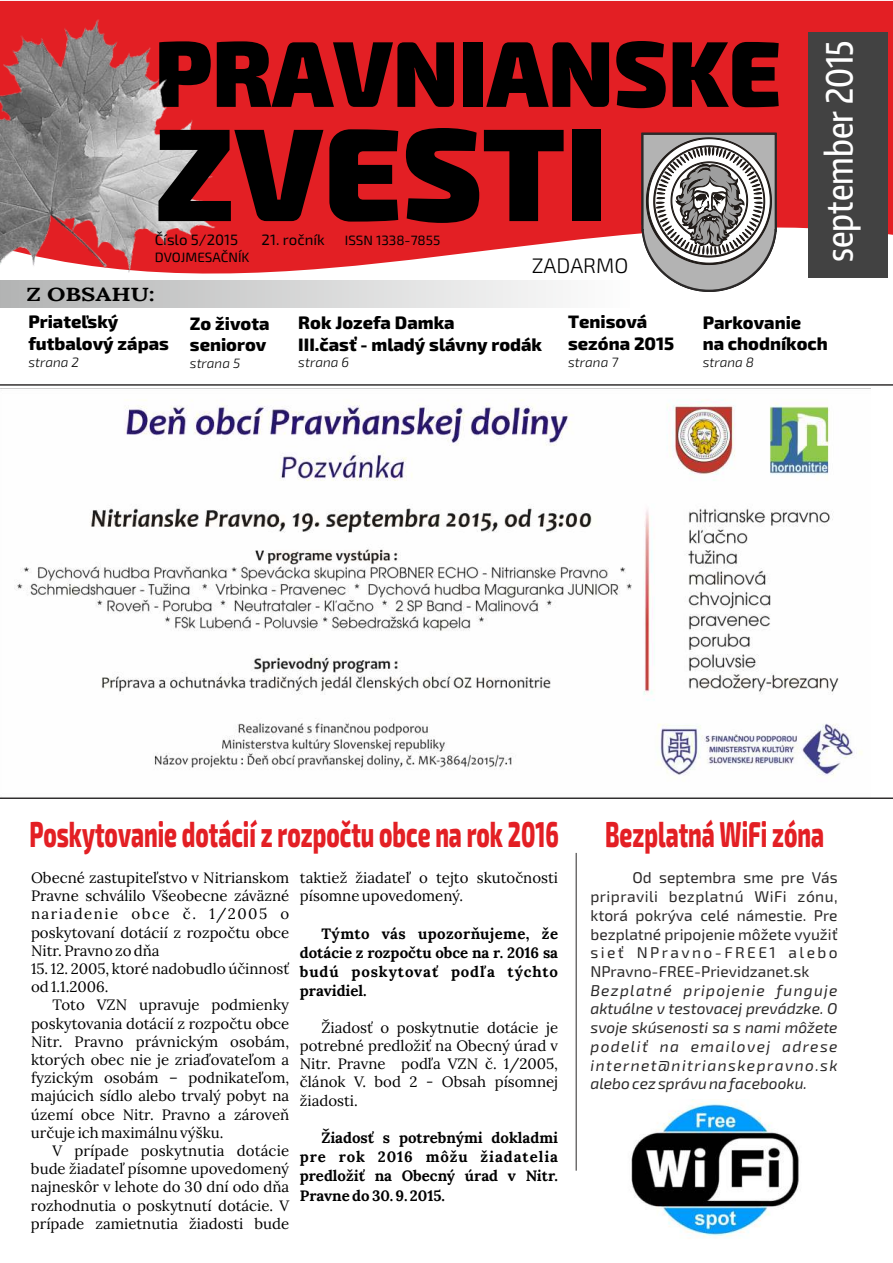
<style>
.page{position:relative;width:893px;height:1263px;background:#fff}
.page>*{position:absolute;margin:0;border:0;box-sizing:border-box;transform-origin:0 0}
.t1{font:900 132.15px "Exo 2";color:#000}
.t2{font:900 93.6px "Exo 2";color:#000;scale:.95 1}
.t3{font:800 36px "Exo 2";color:#e31f24;scale:.62 1}
.t4{font:500 36px "Encode Sans Compressed";color:#fff}
.t5{font:300 21px "Exo 2";color:#000}
.t6{font:700 18.9px "Lora";color:#000;scale:1.27 1}
.t7{font:800 18px/21.6px "Exo 2";color:#000}
.t8{font:italic 15.6px/18.8px "Exo 2";letter-spacing:.045em;color:#2b2929;text-align:justify}
.t9{font:15.6px/18.8px "Exo 2";color:#2b2929;text-align:justify}
.t10{font:15px/18.1px "Lora";color:#000}
.t11{font:700 15px/13.2px "Lora";color:#000;text-align:right}
.t12{font:700 15px "Lora";letter-spacing:.025em;color:#000}
.t13{font:15px "Exo 2";color:#000}
.t14{font:italic 300 13.5px "Exo 2";color:#000}
.t15{font:13.5px "Exo 2";color:#000}
.s1{font-weight:700}
.s2{font-weight:400}
</style>
<div class="page">
<svg style="left:0;top:1px;width:893px;height:307px;background:#e44a4e"></svg>
<div style="left:808px;top:32px;width:79px;height:245px;background:#424242"></div>
<img style="left:0;top:19px;width:224px;height:253px">
<svg style="left:640px;top:132px;width:138px;height:161px"></svg>
<hr style="left:0;top:384px;width:893px;height:2px;background:#2b2929">
<img style="left:14px;top:400px;width:848px;height:376px">
<hr style="left:0;top:797px;width:893px;height:2px;background:#2b2929">
<img style="left:631px;top:1100px;width:168px;height:139px">
<hr style="left:576px;top:853px;width:1px;height:318px;background:#2b2929">
<h2 class="t2" style="left:155px;top:41px;width:661px">PRAVNIANSKE</h2>
<h1 class="t1" style="left:155px;top:129px;width:454px">ZVESTI</h1>
<p class="t13" style="left:155px;top:235px;width:85px">Číslo 5/2015</p>
<p class="t13" style="left:262px;top:235px;width:65px">21. ročník</p>
<p class="t15" style="left:345px;top:236px;width:97px">ISSN 1338-7855</p>
<p class="t15" style="left:155px;top:252px;width:96px">DVOJMESAČNÍK</p>
<h3 class="t5" style="left:532px;top:258px;width:98px">ZADARMO</h3>
<p class="t6" style="left:26px;top:282px;width:102px">Z OBSAHU:</p>
<h3 class="t4" style="left:816px;top:262px;width:223px;rotate:-90deg">september 2015</h3>
<p class="t7" style="left:28px;top:313px;width:142px">Priateľský futbalový zápas</p>
<p class="t14" style="left:28px;top:357px;width:52px">strana 2</p>
<p class="t7" style="left:190px;top:314px;width:81px">Zo života seniorov</p>
<p class="t14" style="left:190px;top:359px;width:52px">strana 5</p>
<p class="t7" style="left:298px;top:313px;width:245px">Rok Jozefa Damka<br>III.časť - mladý slávny rodák</p>
<p class="t14" style="left:298px;top:358px;width:52px">strana 6</p>
<p class="t7" style="left:568px;top:313px;width:108px">Tenisová sezóna 2015</p>
<p class="t14" style="left:568px;top:357px;width:52px">strana 7</p>
<p class="t7" style="left:703px;top:313px;width:127px">Parkovanie<br>na chodníkoch</p>
<p class="t14" style="left:703px;top:358px;width:53px">strana 8</p>
<h3 class="t3" style="left:29px;top:821px;width:855px">Poskytovanie dotácií z rozpočtu obce na rok 2016</h3>
<p class="t10" style="left:31px;top:869px;width:529px">Obecné zastupiteľstvo v Nitrianskom taktiež žiadateľ o tejto skutočnosti Pravne schválilo Všeobecne záväzné písomne upovedomený.<br>nariadenie obce č. 1/2005 o<br>poskytovaní dotácií z rozpočtu obce</p>
<p class="t12" style="left:321px;top:923px;width:238px">Týmto vás upozorňujeme, že</p>
<p class="t10" style="left:31px;top:942px;width:130px">Nitr. Pravno zo dňa</p>
<p class="t11" style="left:300px;top:946px;width:260px">dotácie z rozpočtu obce na r. 2016 sa</p>
<p class="t10" style="left:31px;top:960px;width:529px">15. 12. 2005, ktoré nadobudlo účinnosť <span class="s1">budú poskytovať podľa týchto </span>od 1.1.2006.</p>
<p class="t11" style="left:300px;top:984px;width:68px">pravidiel.</p>
<p class="t10" style="left:31px;top:996px;width:260px;text-align:right">Toto VZN upravuje podmienky poskytovania dotácií z rozpočtu obce</p>
<p class="t10" style="left:31px;top:1018px;width:529px;text-align:right">Žiadosť o poskytnutie dotácie je<br>Nitr. Pravno právnickým osobám, potrebné predložiť na Obecný úrad v</p>
<p class="t10" style="left:31px;top:1051px;width:529px">ktorých obec nie je zriaďovateľom a Nitr. Pravne podľa VZN č. 1/2005, fyzickým osobám – podnikateľom, článok V. bod 2 - Obsah písomnej majúcich sídlo alebo trvalý pobyt na žiadosti.<br>území obce Nitr. Pravno a zároveň<br>určuje ich maximálnu výšku.</p>
<p class="t11" style="left:53px;top:1131px;width:507px">Žiadosť s potrebnými dokladmi<br><span class="s2">V prípade poskytnutia dotácie</span> pre rok 2016 môžu žiadatelia</p>
<p class="t10" style="left:31px;top:1160px;width:260px">bude žiadateľ písomne upovedomený</p>
<p class="t11" style="left:300px;top:1169px;width:260px">predložiť na Obecný úrad v Nitr.</p>
<p class="t10" style="left:31px;top:1178px;width:260px">najneskôr v lehote do 30 dní odo dňa</p>
<p class="t11" style="left:300px;top:1188px;width:147px">Pravne do 30. 9. 2015.</p>
<p class="t10" style="left:31px;top:1196px;width:260px">rozhodnutia o poskytnutí dotácie. V prípade zamietnutia žiadosti bude</p>
<h3 class="t3" style="left:605px;top:822px;width:355px">Bezplatná WiFi zóna</h3>
<p class="t9" style="left:590px;top:870px;width:249px;text-indent:42px">Od septembra sme pre Vás pripravili bezplatnú WiFi zónu, ktorá pokrýva celé námestie. Pre bezplatné pripojenie môžete využiť sieť NPravno-FREE1 alebo NPravno-FREE-Prievidzanet.sk</p>
<p class="t8" style="left:590px;top:982px;width:249px">Bezplatné pripojenie funguje aktuálne v testovacej prevádzke. O svoje skúsenosti sa s nami môžete podeliť na emailovej adrese internet@nitrianskepravno.sk alebo cez správu na facebooku.</p>
</div>
